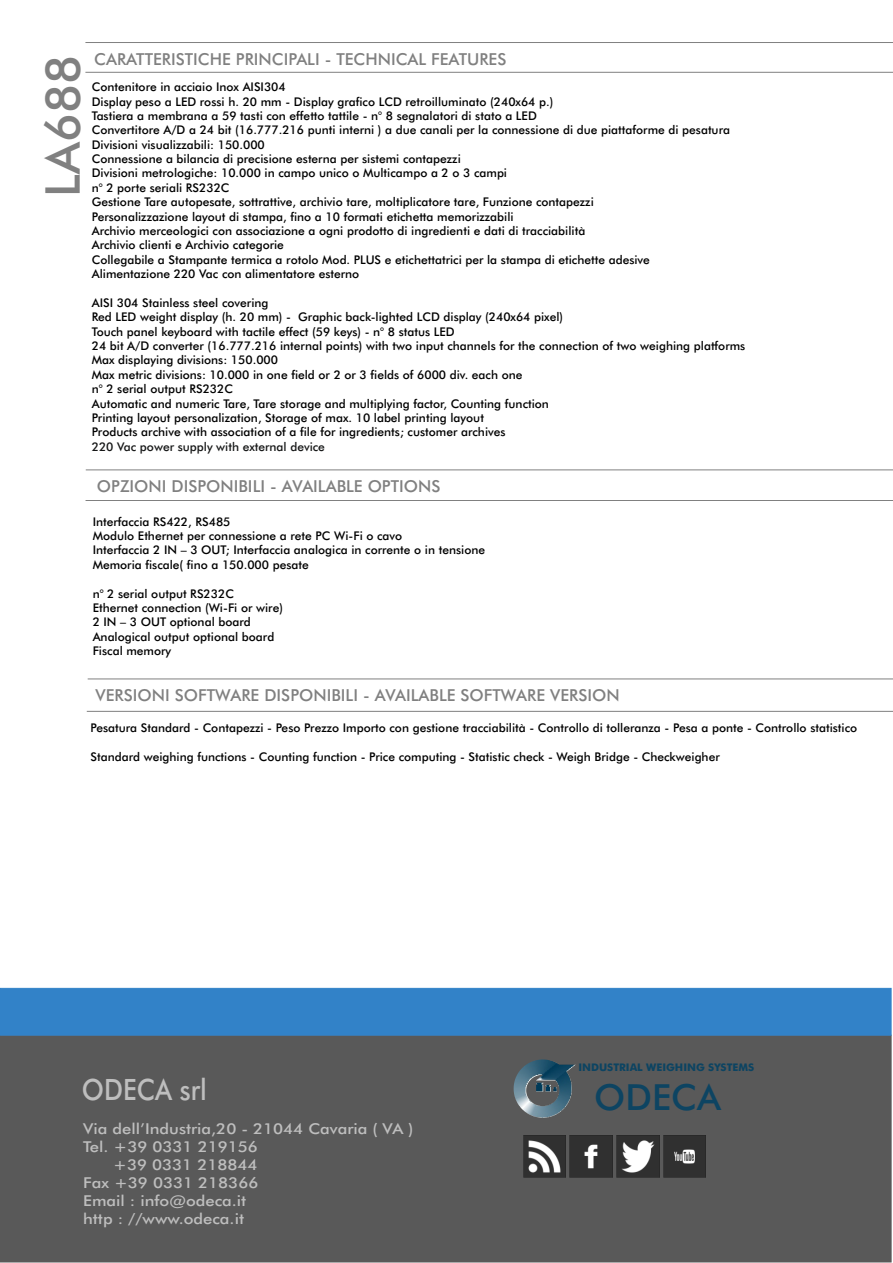
<style>
.page{position:relative;width:893px;height:1263px;background:#fff}
.page>*{position:absolute;margin:0;border:0;box-sizing:border-box;transform-origin:0 0}
.t1{font:500 48px "Futura BT";color:#808080}
.t2{font:500 36px "Futura BT";color:#0d4462}
.t3{font:500 29.4px "Futura BT";color:#bebebe;scale:.87 1}
.t4{font:500 16.5px "Futura BT";color:#808080}
.t5{font:500 15px "Futura BT";color:#bebebe;scale:1.11 1}
.t6{font:500 12px/14.4px "Futura BT";color:#000}
.t7{font:500 12px "Futura BT";color:#151616}
.t8{font:700 10.5px "Futura BT";color:#0d4462}
</style>
<div class="page">
<div style="left:0;top:1036px;width:892px;height:227px;background:#595959"></div>
<div style="left:0;top:987px;width:892px;height:49px;background:#3282c8"></div>
<img style="left:514px;top:1059px;width:62px;height:59px">
<hr style="left:85px;top:42px;width:808px;height:1px;background:#808080">
<hr style="left:85px;top:72px;width:808px;height:1px;background:#808080">
<img style="left:523px;top:1135px;width:43px;height:43px">
<img style="left:570px;top:1135px;width:42px;height:43px">
<img style="left:617px;top:1135px;width:42px;height:43px">
<img style="left:663px;top:1135px;width:43px;height:43px">
<hr style="left:86px;top:500px;width:807px;height:1px;background:#808080">
<hr style="left:86px;top:469px;width:807px;height:1px;background:#808080">
<hr style="left:88px;top:678px;width:805px;height:1px;background:#808080">
<hr style="left:87px;top:711px;width:806px;height:1px;background:#808080">
<h1 class="t1" style="left:43px;top:197px;width:143px;rotate:-90deg">LA688</h1>
<h3 class="t4" style="left:94px;top:52px;width:414px">CARATTERISTICHE PRINCIPALI - TECHNICAL FEATURES</h3>
<p class="t6" style="left:92px;top:81px;width:640px">Contenitore in acciaio Inox AISI304<br>Display peso a LED rossi h. 20 mm - Display grafico LCD retroilluminato (240x64 p.)<br>Tastiera a membrana a 59 tasti con effetto tattile - n° 8 segnalatori di stato a LED<br>Convertitore A/D a 24 bit (16.777.216 punti interni ) a due canali per la connessione di due piattaforme di pesatura Divisioni visualizzabili: 150.000<br>Connessione a bilancia di precisione esterna per sistemi contapezzi<br>Divisioni metrologiche: 10.000 in campo unico o Multicampo a 2 o 3 campi<br>n° 2 porte seriali RS232C<br>Gestione Tare autopesate, sottrattive, archivio tare, moltiplicatore tare, Funzione contapezzi<br>Personalizzazione layout di stampa, fino a 10 formati etichetta memorizzabili<br>Archivio merceologici con associazione a ogni prodotto di ingredienti e dati di tracciabilità<br>Archivio clienti e Archivio categorie<br>Collegabile a Stampante termica a rotolo Mod. PLUS e etichettatrici per la stampa di etichette adesive Alimentazione 220 Vac con alimentatore esterno</p>
<p class="t6" style="left:92px;top:297px;width:655px">AISI 304 Stainless steel covering<br>Red LED weight display (h. 20 mm) - Graphic back-lighted LCD display (240x64 pixel)<br>Touch panel keyboard with tactile effect (59 keys) - n° 8 status LED<br>24 bit A/D converter (16.777.216 internal points) with two input channels for the connection of two weighing platforms Max displaying divisions: 150.000<br>Max metric divisions: 10.000 in one field or 2 or 3 fields of 6000 div. each one<br>n° 2 serial output RS232C<br>Automatic and numeric Tare, Tare storage and multiplying factor, Counting function<br>Printing layout personalization, Storage of max. 10 label printing layout<br>Products archive with association of a file for ingredients; customer archives</p>
<p class="t7" style="left:92px;top:442px;width:235px">220 Vac power supply with external device</p>
<h3 class="t4" style="left:97px;top:479px;width:345px">OPZIONI DISPONIBILI - AVAILABLE OPTIONS</h3>
<p class="t6" style="left:93px;top:515px;width:394px">Interfaccia RS422, RS485<br>Modulo Ethernet per connessione a rete PC Wi-Fi o cavo<br>Interfaccia 2 IN – 3 OUT; Interfaccia analogica in corrente o in tensione Memoria fiscale( fino a 150.000 pesate</p>
<p class="t6" style="left:93px;top:587px;width:192px">n° 2 serial output RS232C<br>Ethernet connection (Wi-Fi or wire)<br>2 IN – 3 OUT optional board<br>Analogical output optional board<br>Fiscal memory</p>
<h3 class="t4" style="left:96px;top:688px;width:525px">VERSIONI SOFTWARE DISPONIBILI - AVAILABLE SOFTWARE VERSION</h3>
<p class="t6" style="left:90px;top:721px;width:768px">Pesatura Standard - Contapezzi - Peso Prezzo Importo con gestione tracciabilità - Controllo di tolleranza - Pesa a ponte - Controllo statistico</p>
<p class="t6" style="left:90px;top:750px;width:631px">Standard weighing functions - Counting function - Price computing - Statistic check - Weigh Bridge - Checkweigher</p>
<h3 class="t3" style="left:82px;top:1077px;width:145px">ODECA srl</h3>
<p class="t5" style="left:83px;top:1122px;width:299px">Via dell’Industria,20 - 21044 Cavaria ( VA )</p>
<p class="t5" style="left:83px;top:1140px;width:159px">Tel. +39 0331 219156</p>
<p class="t5" style="left:113px;top:1158px;width:131px">+39 0331 218844</p>
<p class="t5" style="left:83px;top:1176px;width:159px">Fax +39 0331 218366</p>
<p class="t5" style="left:83px;top:1194px;width:148px">Email : info@odeca.it</p>
<p class="t5" style="left:83px;top:1212px;width:146px">http : //www.odeca.it</p>
<p class="t8" style="left:578px;top:1063px;width:177px">INDUSTRIAL WEIGHING SYSTEMS</p>
<h2 class="t2" style="left:594px;top:1083px;width:128px">ODECA</h2>
</div>
